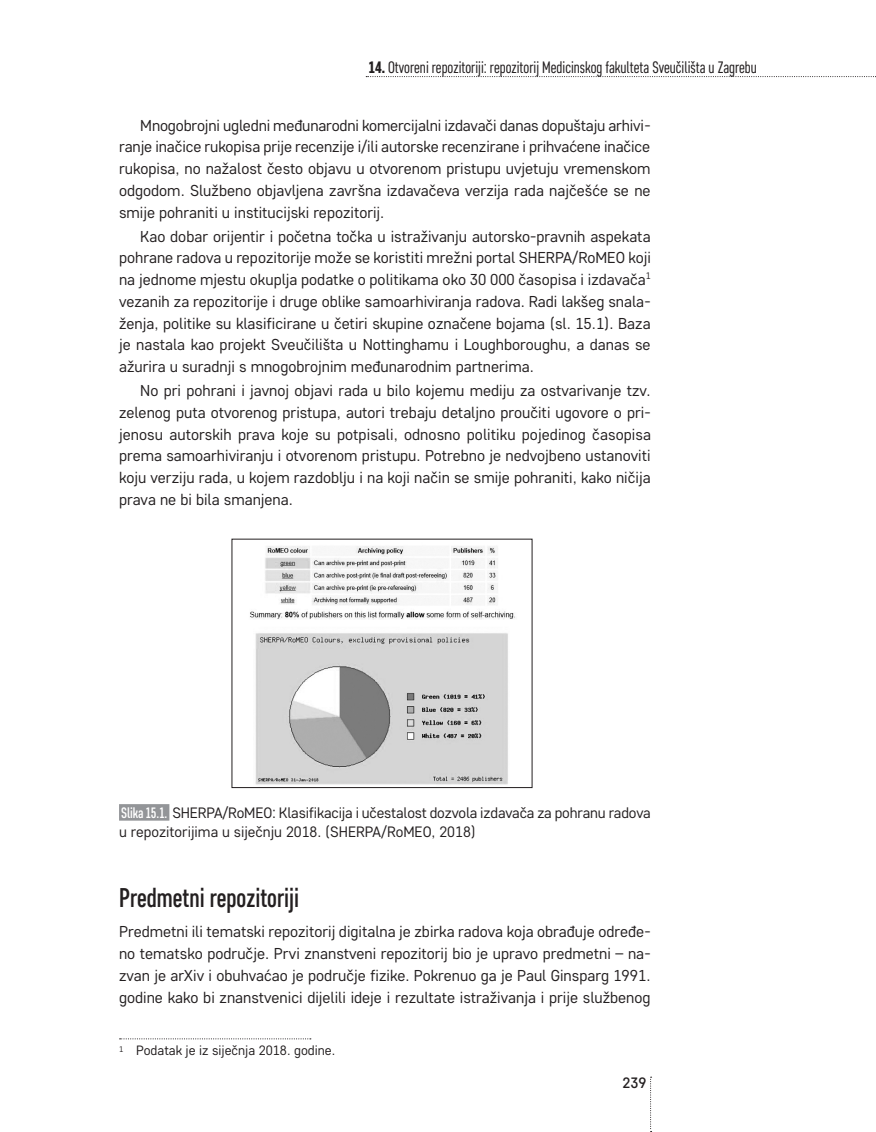
<style>
.page{position:relative;width:876px;height:1132px;background:#fff}
.page>*{position:absolute;margin:0;border:0;box-sizing:border-box;transform-origin:0 0}
.naslov_03{font:500 27px "Core Sans D47 Cn";color:#231f20}
.t1{font:16.5px "Core Sans D37 Cn";color:#231f20}
.osnovni{font:15.75px/21.8px "Core Sans D35";color:#231f20;text-align:justify}
.osnovni___bez_uvlake{font:15.75px/21.8px "Core Sans D35";color:#231f20;text-align:justify}
.SHEMA_tekst_ispod{font:15px/19.5px "Core Sans D35";letter-spacing:-.01em;color:#231f20}
.t2{font:500 15px "Core Sans D45";color:#231f20}
.fusnota{font:13.5px "Core Sans D35";color:#231f20}
.s1{font-family:"Core Sans D67 Cn";font-weight:800}
.s2{font-family:"Core Sans D47 Cn";font-weight:500;color:#fff}
</style>
<div class="page">
<svg style="left:366px;top:76px;width:510px;height:1px"></svg>
<svg style="left:650px;top:1076px;width:2px;height:53px"></svg>
<div style="left:119px;top:803px;width:50px;height:17px;background:#939598"></div>
<svg style="left:120px;top:1038px;width:191px;height:1px"></svg>
<img style="left:250px;top:546px;width:265px;height:239px">
<p class="t1" style="left:368px;top:57px;width:390px"><span class="s1">14.</span> Otvoreni repozitoriji: repozitorij Medicinskog fakulteta Sveučilišta u Zagrebu</p>
<p class="osnovni" style="left:119px;top:114px;width:533px;text-indent:21px">Mnogobrojni ugledni međunarodni komercijalni izdavači danas dopuštaju arhivi&shy;ranje inačice rukopisa prije recenzije i/ili autorske recenzirane i prihvaćene inačice rukopisa, no nažalost često objavu u otvorenom pristupu uvjetuju vremenskom odgodom. Službeno objavljena završna izdavačeva verzija rada najčešće se ne smije pohraniti u institucijski repozitorij.</p>
<p class="osnovni" style="left:119px;top:225px;width:533px;text-indent:21px">Kao dobar orijentir i početna točka u istraživanju autorsko-pravnih aspekata pohrane radova u repozitorije može se koristiti mrežni portal SHERPA/RoMEO koji na jednome mjestu okuplja podatke o politikama oko 30 000 časopisa i izdavača<sup>1 </sup>vezanih za repozitorije i druge oblike samoarhiviranja radova. Radi lakšeg snala&shy;ženja, politike su klasificirane u četiri skupine označene bojama (sl. 15.1). Baza je nastala kao projekt Sveučilišta u Nottinghamu i Loughboroughu, a danas se ažurira u suradnji s mnogobrojnim međunarodnim partnerima.</p>
<p class="osnovni" style="left:119px;top:379px;width:533px;text-indent:21px">No pri pohrani i javnoj objavi rada u bilo kojemu mediju za ostvarivanje tzv. zelenog puta otvorenog pristupa, autori trebaju detaljno proučiti ugovore o pri&shy;jenosu autorskih prava koje su potpisali, odnosno politiku pojedinog časopisa prema samoarhiviranju i otvorenom pristupu. Potrebno je nedvojbeno ustanoviti koju verziju rada, u kojem razdoblju i na koji način se smije pohraniti, kako ničija prava ne bi bila smanjena.</p>
<p class="SHEMA_tekst_ispod" style="left:119px;top:801px;width:533px"><span class="s2">Slika 15.1.</span> SHERPA/RoMEO: Klasifikacija i učestalost dozvola izdavača za pohranu radova u repozitorijima u siječnju 2018. (SHERPA/RoMEO, 2018)</p>
<p class="naslov_03" style="left:119px;top:880px;width:182px">Predmetni repozitoriji</p>
<p class="osnovni___bez_uvlake" style="left:119px;top:920px;width:533px">Predmetni ili tematski repozitorij digitalna je zbirka radova koja obrađuje određe&shy;no tematsko područje. Prvi znanstveni repozitorij bio je upravo predmetni – na&shy;zvan je arXiv i obuhvaćao je područje fizike. Pokrenuo ga je Paul Ginsparg 1991. godine kako bi znanstvenici dijelili ideje i rezultate istraživanja i prije službenog</p>
<p class="fusnota" style="left:119px;top:1041px;width:218px"><sup>1</sup> Podatak je iz siječnja 2018. godine.</p>
<p class="t2" style="left:622px;top:1072px;width:25px">239</p>
</div>
